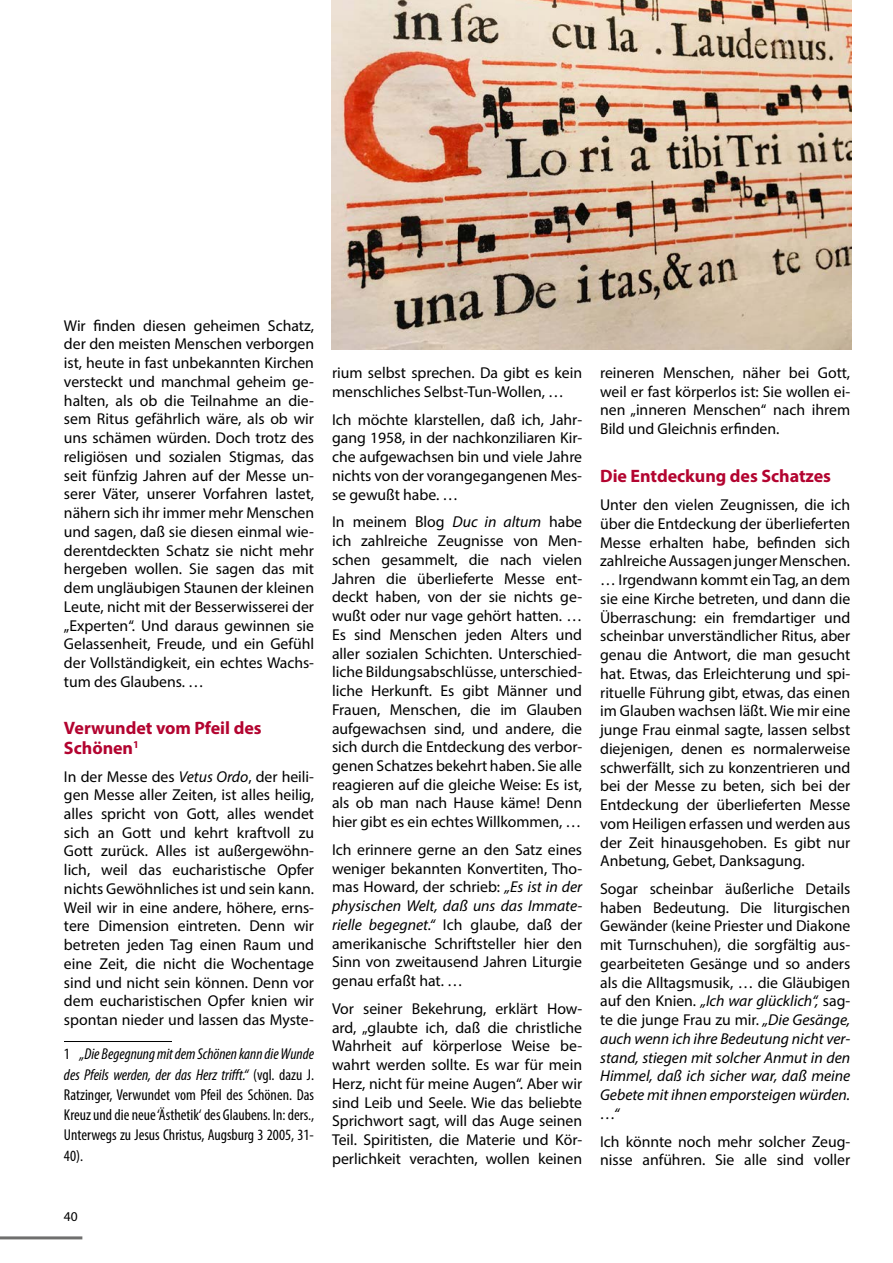
<style>
.page{position:relative;width:893px;height:1263px;background:#fff}
.page>*{position:absolute;margin:0;border:0;box-sizing:border-box;transform-origin:0 0}
.t1{font:700 18px/19.5px "Myriad Pro";letter-spacing:-.005em;color:#b30430}
.t2{font:15.75px/18.8px "Myriad Pro";letter-spacing:-.005em;color:#000;text-align:justify}
.t3{font:condensed 15.75px/20.2px "Myriad Pro";color:#000;text-align:justify}
.t4{font:13.5px "Myriad Pro";color:#000}
.s1{font-style:italic}
</style>
<div class="page">
<hr style="left:0;top:1236px;width:82px;height:3px;background:#6f6f6e">
<hr style="left:64px;top:1041px;width:108px;height:1px;background:#000">
<img style="left:332px;top:0;width:519px;height:349px">
<p class="t2" style="left:64px;top:316px;width:252px">Wir finden diesen geheimen Schatz, der den meisten Menschen verborgen ist, heute in fast unbekannten Kirchen versteckt und manchmal geheim ge&shy;halten, als ob die Teilnahme an die&shy;sem Ritus gefährlich wäre, als ob wir uns schämen würden. Doch trotz des religiösen und sozialen Stigmas, das seit fünfzig Jahren auf der Messe un&shy;serer Väter, unserer Vorfahren lastet, nähern sich ihr immer mehr Menschen und sagen, daß sie diesen einmal wie&shy;derentdeckten Schatz sie nicht mehr hergeben wollen. Sie sagen das mit dem ungläubigen Staunen der kleinen Leute, nicht mit der Besserwisserei der „Experten“. Und daraus gewinnen sie Gelassenheit, Freude, und ein Gefühl der Vollständigkeit, ein echtes Wachs&shy;tum des Glaubens. …</p>
<p class="t1" style="left:64px;top:718px;width:199px">Verwundet vom Pfeil des<br>Schönen<sup>1</sup></p>
<p class="t2" style="left:64px;top:767px;width:252px">In der Messe des <span class="s1">Vetus Ordo</span>, der heili&shy;gen Messe aller Zeiten, ist alles heilig, alles spricht von Gott, alles wendet sich an Gott und kehrt kraftvoll zu Gott zurück. Alles ist außergewöhn&shy;lich, weil das eucharistische Opfer nichts Gewöhnliches ist und sein kann.<br>Weil wir in eine andere, höhere, erns&shy;tere Dimension eintreten. Denn wir betreten jeden Tag einen Raum und eine Zeit, die nicht die Wochentage sind und nicht sein können. Denn vor dem eucharistischen Opfer knien wir spontan nieder und lassen das Myste-</p>
<p class="t3" style="left:64px;top:1044px;width:252px">1 <span class="s1">„Die Begegnung mit dem Schönen kann die Wunde des Pfeils werden, der das Herz trifft.“</span> (vgl. dazu J.<br>Ratzinger, Verwundet vom Pfeil des Schönen. Das Kreuz und die neue ‘Ästhetik‘ des Glaubens. In: ders., Unterwegs zu Jesus Christus, Augsburg 3 2005, 31- 40).</p>
<p class="t2" style="left:332px;top:363px;width:252px">rium selbst sprechen. Da gibt es kein menschliches Selbst-Tun-Wollen, …</p>
<p class="t2" style="left:332px;top:410px;width:252px">Ich möchte klarstellen, daß ich, Jahr&shy;gang 1958, in der nachkonziliaren Kir&shy;che aufgewachsen bin und viele Jahre nichts von der vorangegangenen Mes&shy;se gewußt habe. …</p>
<p class="t2" style="left:332px;top:512px;width:252px">In meinem Blog <span class="s1">Duc in altum</span> habe ich zahlreiche Zeugnisse von Men&shy;schen gesammelt, die nach vielen Jahren die überlieferte Messe ent&shy;deckt haben, von der sie nichts ge&shy;wußt oder nur vage gehört hatten. … Es sind Menschen jeden Alters und aller sozialen Schichten. Unterschied&shy;liche Bildungsabschlüsse, unterschied&shy;liche Herkunft. Es gibt Männer und Frauen, Menschen, die im Glauben aufgewachsen sind, und andere, die sich durch die Entdeckung des verbor&shy;genen Schatzes bekehrt haben. Sie alle reagieren auf die gleiche Weise: Es ist, als ob man nach Hause käme! Denn hier gibt es ein echtes Willkommen, …</p>
<p class="t2" style="left:332px;top:840px;width:252px">Ich erinnere gerne an den Satz eines weniger bekannten Konvertiten, Tho&shy;mas Howard, der schrieb: <span class="s1">„Es ist in der physischen Welt, daß uns das Immate&shy;rielle begegnet.“</span> Ich glaube, daß der amerikanische Schriftsteller hier den Sinn von zweitausend Jahren Liturgie genau erfaßt hat. …</p>
<p class="t2" style="left:332px;top:999px;width:252px">Vor seiner Bekehrung, erklärt How&shy;ard, „glaubte ich, daß die christliche Wahrheit auf körperlose Weise be&shy;wahrt werden sollte. Es war für mein Herz, nicht für meine Augen“. Aber wir sind Leib und Seele. Wie das beliebte Sprichwort sagt, will das Auge seinen Teil. Spiritisten, die Materie und Kör&shy;perlichkeit verachten, wollen keinen</p>
<p class="t2" style="left:600px;top:363px;width:252px">reineren Menschen, näher bei Gott, weil er fast körperlos ist: Sie wollen ei&shy;nen „inneren Menschen“ nach ihrem Bild und Gleichnis erfinden.</p>
<p class="t1" style="left:600px;top:466px;width:232px">Die Entdeckung des Schatzes</p>
<p class="t2" style="left:600px;top:495px;width:252px">Unter den vielen Zeugnissen, die ich über die Entdeckung der überlieferten Messe erhalten habe, befinden sich zahlreiche Aussagen junger Menschen. … Irgendwann kommt ein Tag, an dem sie eine Kirche betreten, und dann die Überraschung: ein fremdartiger und scheinbar unverständlicher Ritus, aber genau die Antwort, die man gesucht hat. Etwas, das Erleichterung und spi&shy;rituelle Führung gibt, etwas, das einen im Glauben wachsen läßt. Wie mir eine junge Frau einmal sagte, lassen selbst diejenigen, denen es normalerweise schwerfällt, sich zu konzentrieren und bei der Messe zu beten, sich bei der Entdeckung der überlieferten Messe vom Heiligen erfassen und werden aus der Zeit hinausgehoben. Es gibt nur Anbetung, Gebet, Danksagung.</p>
<p class="t2" style="left:600px;top:879px;width:252px">Sogar scheinbar äußerliche Details haben Bedeutung. Die liturgischen Gewänder (keine Priester und Diakone mit Turnschuhen), die sorgfältig aus&shy;gearbeiteten Gesänge und so anders als die Alltagsmusik, … die Gläubigen auf den Knien. <span class="s1">„Ich war glücklich“,</span> sag&shy;te die junge Frau zu mir. <span class="s1">„Die Gesänge, auch wenn ich ihre Bedeutung nicht ver&shy;stand, stiegen mit solcher Anmut in den Himmel, daß ich sicher war, daß meine Gebete mit ihnen emporsteigen würden. …“</span></p>
<p class="t2" style="left:600px;top:1132px;width:252px">Ich könnte noch mehr solcher Zeug&shy;nisse anführen. Sie alle sind voller</p>
<p class="t4" style="left:64px;top:1208px;width:15px">40</p>
</div>
